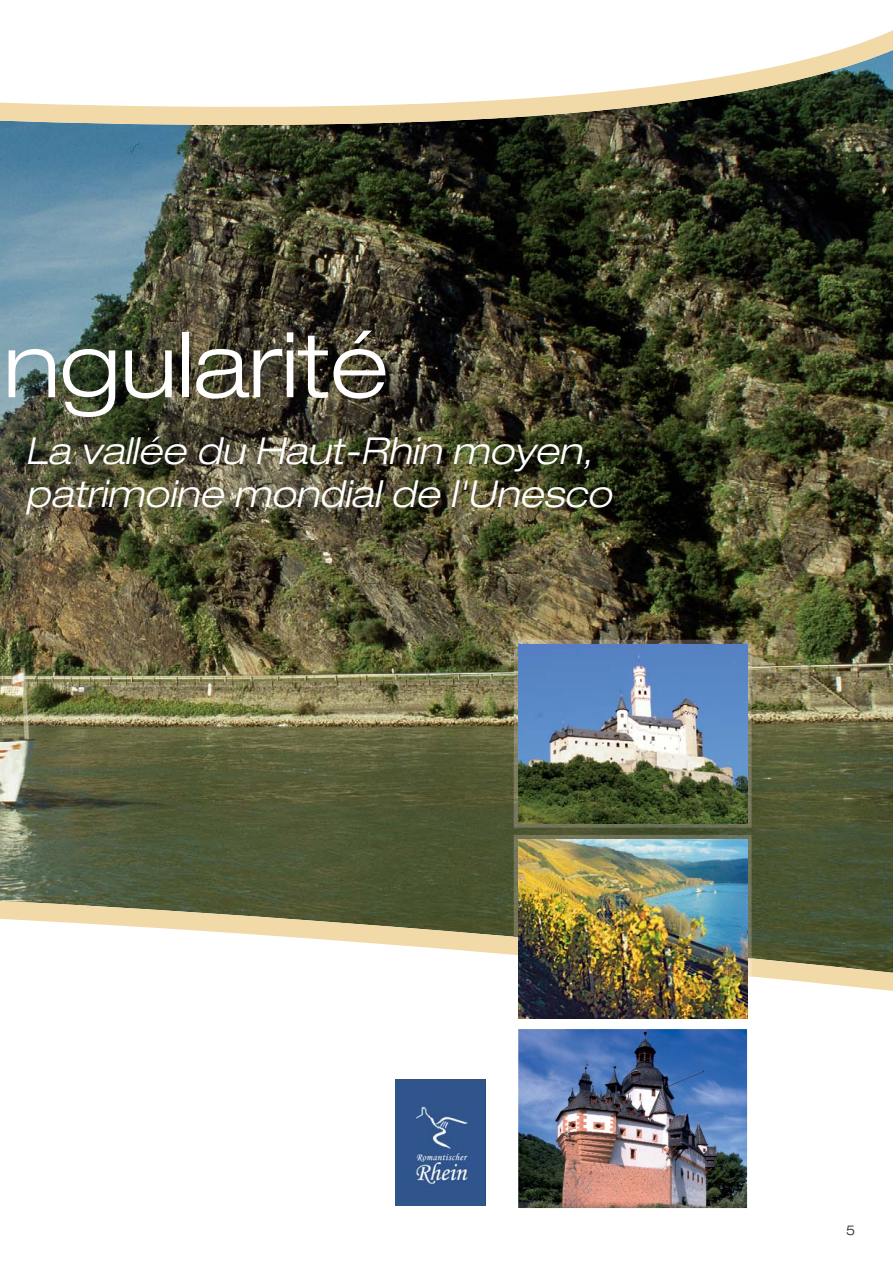
<style>
.page{position:relative;width:893px;height:1263px;background:#fff}
.page>*{position:absolute;margin:0;border:0;box-sizing:border-box;transform-origin:0 0}
.t1{font:300 expanded 90px "Helvetica Neue";color:#fff}
.t2{font:italic 300 expanded 37.2px/42.5px "Helvetica Neue";color:#fff}
.t3{font:300 expanded 13.5px "Helvetica Neue";color:#231f20}
</style>
<div class="page">
<img style="left:1px;top:30px;width:891px;height:1146px">
<img style="left:396px;top:1079px;width:90px;height:127px">
<img style="left:519px;top:1030px;width:227px;height:178px">
<div style="left:514px;top:1025px;width:237px;height:188px;border:4px solid #fff"></div>
<svg style="left:747px;top:958px;width:4px;height:18px"></svg>
<img style="left:514px;top:835px;width:237px;height:123px">
<img style="left:518px;top:839px;width:229px;height:179px">
<img style="left:514px;top:640px;width:237px;height:188px">
<img style="left:518px;top:644px;width:229px;height:179px">
<h1 class="t1" style="left:3px;top:332px;width:386px">ngularité</h1>
<p class="t2" style="left:26px;top:433px;width:588px">La vallée du Haut-Rhin moyen, patrimoine mondial de l'Unesco</p>
<p class="t3" style="left:846px;top:1225px;width:11px">5</p>
</div>
